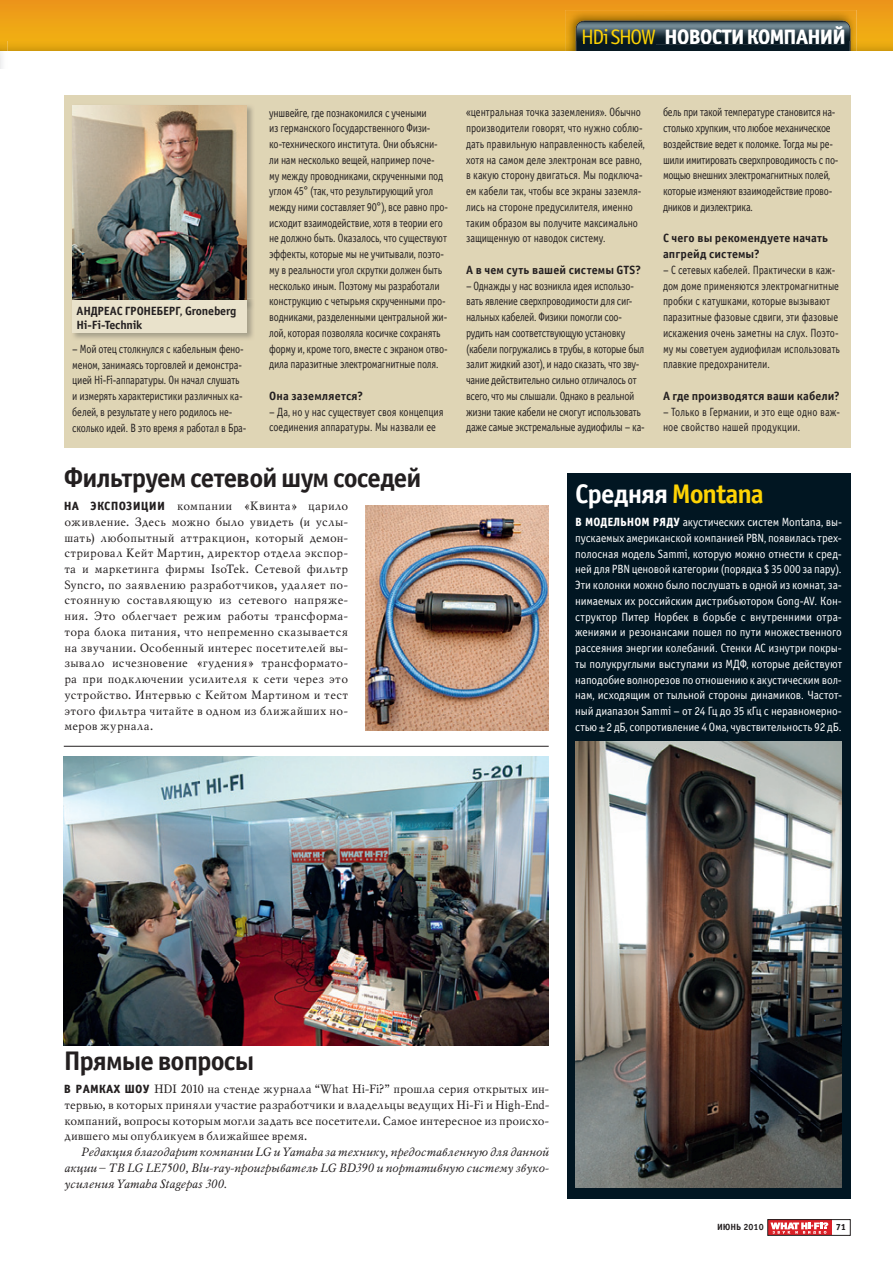
<style>
.page{position:relative;width:893px;height:1263px;background:#fff}
.page>*{position:absolute;margin:0;border:0;box-sizing:border-box;transform-origin:0 0}
.t1{font:700 27px "Officina Sans C";letter-spacing:-.035em;color:#231f20}
.t2{font:700 27px "Officina Sans C";letter-spacing:-.035em;color:#fff}
.t3{font:21px "Officina Sans Extra Alex C";letter-spacing:-.06em;color:#fff}
.t4{font:12px/15.8px "W Officina Sans Cond C";letter-spacing:-.015em;color:#231f20}
.t5{font:12px/15.8px "Mysl C";letter-spacing:.005em;color:#231f20;text-align:justify}
.t6{font:12px/15.8px "W Officina Sans C";letter-spacing:-.01em;color:#fff;text-align:justify;scale:.95 1}
.t7{font:italic 12px "Mysl C";color:#231f20}
.t8{font:700 12px/15.8px "W Officina Sans C";letter-spacing:.01em;color:#231f20}
.t9{font:12px/15.8px "W Officina Sans Cond C";letter-spacing:.005em;color:#231f20}
.t10{font:700 12px/13.5px "W Officina Sans C";letter-spacing:-.02em;color:#231f20}
.t11{font:700 9px "Officina Sans C";color:#231f20}
.t12{font:9px "Officina Sans Extra Alex C";color:#231f20}
.s1{font-family:"Officina Sans C";color:#fed304}
.s2{font-family:"v Interstate"}
.s3{font-family:"W Officina Sans Extra Alex C"}
.s4{color:#fed304}
</style>
<div class="page">
<svg style="left:0;top:0;width:893px;height:52px;background:#c78f22"></svg>
<img style="left:0;top:52px;width:2px;height:17px">
<div style="left:768px;top:1219px;width:63px;height:16px;background:#da2128"></div>
<svg style="left:770px;top:1222px;width:58px;height:11px"></svg>
<div style="left:767px;top:1219px;width:83px;height:16px;border:1px solid #231f20"></div>
<img style="left:64px;top:757px;width:485px;height:288px">
<div style="left:64px;top:95px;width:786px;height:352px;background:#dfd5b5"></div>
<img style="left:366px;top:505px;width:183px;height:226px">
<img style="left:247px;top:106px;width:6px;height:192px">
<img style="left:72px;top:105px;width:175px;height:193px">
<img style="left:73px;top:311px;width:180px;height:28px">
<img style="left:72px;top:298px;width:182px;height:13px">
<div style="left:72px;top:300px;width:175px;height:33px;background:#e9e2cb"></div>
<div style="left:567px;top:473px;width:283px;height:726px;background:#011622"></div>
<img style="left:575px;top:741px;width:267px;height:446px">
<hr style="left:64px;top:746px;width:485px;height:1px;background:#231f20">
<p class="t3" style="left:581px;top:29px;width:267px"><span class="s1">HDi SHOW</span> НОВОСТИКОМПАНИЙ</p>
<p class="t10" style="left:77px;top:305px;width:161px">АНДРЕАС ГРОНЕБЕРГ, Groneberg<br>Hi-Fi-Technik</p>
<p class="t4" style="left:72px;top:342px;width:176px">– Мой отец столкнулся с кабельным фено&shy;меном, занимаясь торговлей и демонстра&shy;цией Hi-Fi-аппаратуры. Он начал слушать и измерять характеристики различных ка&shy;белей, в результате у него родилось не&shy;сколько идей. В это время я работал в Бра-</p>
<p class="t4" style="left:269px;top:106px;width:180px">уншвейге, где познакомился с учеными<br>из германского Государственного Физи&shy;ко-технического института. Они объясни&shy;ли нам несколько вещей, например поче-<br>му между проводниками, скрученными под углом 45<span class="s2">º</span> (так, что результирующий угол между ними составляет 90<span class="s2">º</span>), все равно про&shy;исходит взаимодействие, хотя в теории его не должно быть. Оказалось, что существуют эффекты, которые мы не учитывали, поэто&shy;му в реальности угол скрутки должен быть несколько иным. Поэтому мы разработали конструкцию с четырьмя скрученными про&shy;водниками, разделенными центральной жи&shy;лой, которая позволяла косичке сохранять форму и, кроме того, вместе с экраном отво&shy;дила паразитные электромагнитные поля.</p>
<p class="t8" style="left:269px;top:389px;width:96px">Она заземляется?</p>
<p class="t4" style="left:269px;top:405px;width:176px">– Да, но у нас существует своя концепция соединения аппаратуры. Мы назвали ее</p>
<p class="t1" style="left:64px;top:468px;width:359px">Фильтруем сетевой шум соседей</p>
<p class="t5" style="left:64px;top:499px;width:285px"><span class="s3">НА ЭКСПОЗИЦИИ</span> компании «Квинта» царило оживление. Здесь можно было увидеть (и услы&shy;шать) любопытный аттракцион, который демон&shy;стрировал Кейт Мартин, директор отдела экспор&shy;та и маркетинга фирмы IsoTek. Сетевой фильтр Syncro, по заявлению разработчиков, удаляет по&shy;стоянную составляющую из сетевого напряже&shy;ния. Это облегчает режим работы трансформа&shy;тора блока питания, что непременно сказывается на звучании. Особенный интерес посетителей вы&shy;зывало исчезновение «гудения» трансформато&shy;ра при подключении усилителя к сети через это устройство. Интервью с Кейтом Мартином и тест этого фильтра читайте в одном из ближайших но&shy;меров журнала.</p>
<p class="t4" style="left:466px;top:106px;width:180px">«центральная точка заземления». Обычно производители говорят, что нужно соблю&shy;дать правильную направленность кабелей, хотя на самом деле электронам все равно, в какую сторону двигаться. Мы подключа&shy;ем кабели так, чтобы все экраны заземля&shy;лись на стороне предусилителя, именно таким образом вы получите максимально защищенную от наводок систему.</p>
<p class="t8" style="left:466px;top:263px;width:177px">А в чем суть вашей системы GTS?</p>
<p class="t4" style="left:466px;top:279px;width:180px">– Однажды у нас возникла идея использо&shy;вать явление сверхпроводимости для сиг&shy;нальных кабелей. Физики помогли соо&shy;рудить нам соответствующую установку (кабели погружались в трубы, в которые был залит жидкий азот), и надо сказать, что зву&shy;чание действительно сильно отличалось от всего, что мы слышали. Однако в реальной жизни такие кабели не смогут использовать даже самые экстремальные аудиофилы – ка-</p>
<p class="t4" style="left:663px;top:105px;width:177px">бель при такой температуре становится на&shy;столько хрупким, что любое механическое воздействие ведет к поломке. Тогда мы ре&shy;шили имитировать сверхпроводимость с по&shy;мощью внешних электромагнитных полей, которые изменяют взаимодействие прово&shy;дников и диэлектрика.</p>
<p class="t8" style="left:663px;top:231px;width:167px">С чего вы рекомендуете начать апгрейд системы?</p>
<p class="t4" style="left:663px;top:263px;width:179px">– С сетевых кабелей. Практически в каж&shy;дом доме применяются электромагнитные пробки с катушками, которые вызывают паразитные фазовые сдвиги, эти фазовые искажения очень заметны на слух. Поэто&shy;му мы советуем аудиофилам использовать плавкие предохранители.</p>
<p class="t8" style="left:663px;top:389px;width:178px">А где производятся ваши кабели?</p>
<p class="t9" style="left:663px;top:405px;width:179px">– Только в Германии, и это еще одно важ&shy;ное свойство нашей продукции.</p>
<p class="t2" style="left:575px;top:483px;width:190px">Средняя <span class="s4">Montana</span></p>
<p class="t6" style="left:575px;top:515px;width:282px"><span class="s3">В МОДЕЛЬНОМ РЯДУ</span> акустических систем Montana, вы&shy;пускаемых американской компанией PBN, появилась трех&shy;полосная модель Sammi, которую можно отнести к сред&shy;ней для PBN ценовой категории (порядка $ 35 000 за пару).<br>Эти колонки можно было послушать в одной из комнат, за&shy;нимаемых их российским дистрибьютором Gong-AV. Кон&shy;структор Питер Норбек в борьбе с внутренними отра&shy;жениями и резонансами пошел по пути множественного рассеяния энергии колебаний. Стенки АС изнутри покры&shy;ты полукруглыми выступами из МДФ, которые действуют наподобие волнорезов по отношению к акустическим вол&shy;нам, исходящим от тыльной стороны динамиков. Частот&shy;ный диапазон Sammi – от 24 Гц до 35 кГц с неравномерно&shy;стью ± 2 дБ, сопротивление 4 Ома, чувствительность 92 дБ.</p>
<p class="t1" style="left:64px;top:1050px;width:192px">Прямые вопросы</p>
<p class="t5" style="left:64px;top:1082px;width:486px"><span class="s3">В РАМКАХ ШОУ</span> HDI 2010 на стенде журнала “What Hi-Fi?” прошла серия открытых ин-</p>
<p class="t5" style="left:64px;top:1098px;width:486px">тервью, в которых приняли участие разработчики и владельцы ведущих Hi-Fi и High-End-</p>
<p class="t5" style="left:64px;top:1114px;width:486px">компаний, вопросы которым могли задать все посетители. Самое интересное из происхо-</p>
<p class="t5" style="left:64px;top:1129px;width:244px">дившего мы опубликуем в ближайшее время.</p>
<p class="t7" style="left:81px;top:1147px;width:469px">Редакция благодарит компании LG и Yamaha за технику, предоставленную для данной</p>
<p class="t7" style="left:64px;top:1163px;width:487px">акции – ТВ LG LE7500, Blu-ray-проигрыватель LG BD390 и портативную систему звуко-</p>
<p class="t7" style="left:64px;top:1179px;width:165px">усиления Yamaha Stagepas 300.</p>
<p class="t11" style="left:717px;top:1223px;width:48px">ИЮНЬ 2010</p>
<p class="t12" style="left:836px;top:1223px;width:12px">71</p>
</div>
